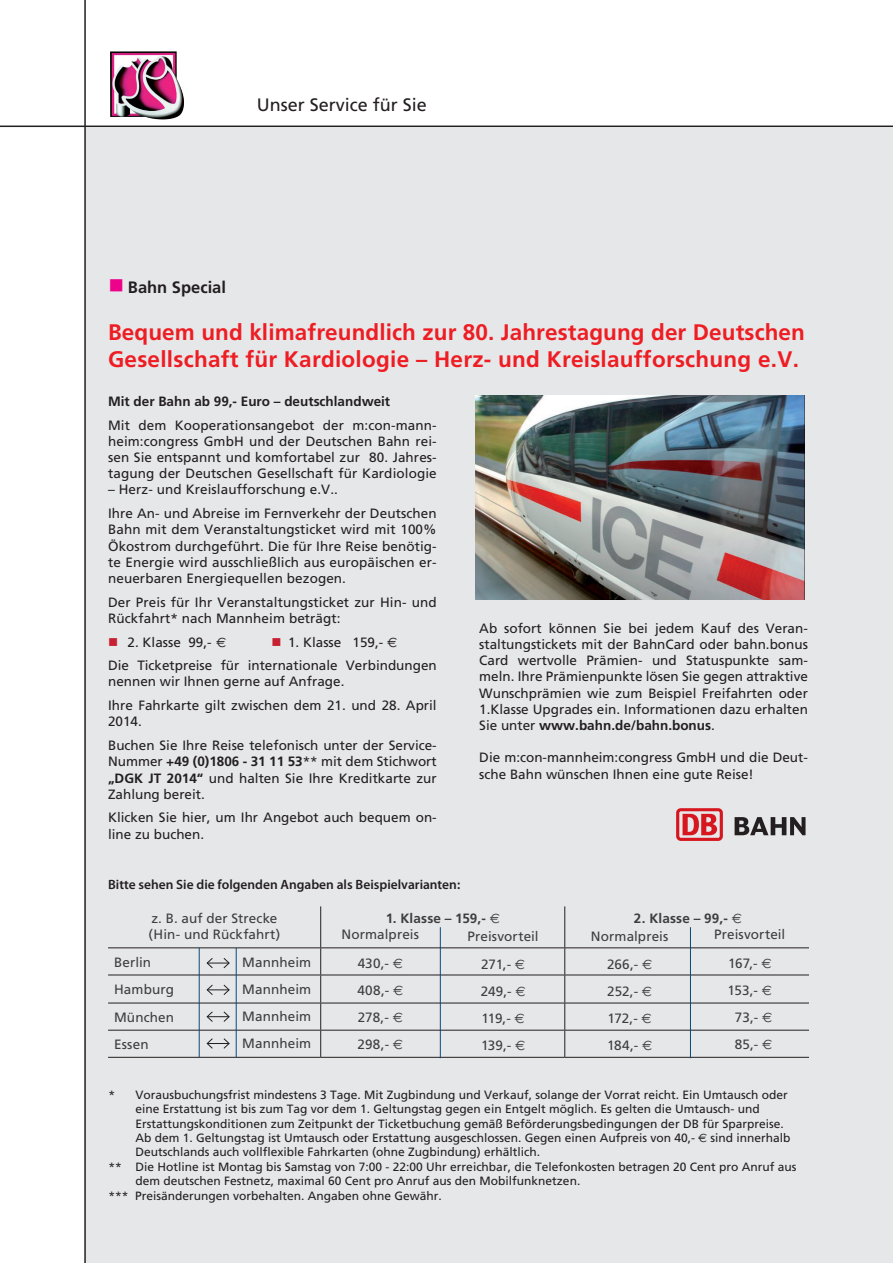
<style>
.page{position:relative;width:893px;height:1263px;background:#fff}
.page>*{position:absolute;margin:0;border:0;box-sizing:border-box;transform-origin:0 0}
.t1{font:700 22.5px/27px "Frutiger";letter-spacing:.01em;color:#ee1d23}
.t2{font:18px "Frutiger";color:#231f20}
.t3{font:700 16.5px "Frutiger";color:#231f20}
.t4{font:13.5px/16.2px "Frutiger";color:#231f20}
.t5{font:13.5px/27px "Frutiger";letter-spacing:.005em;color:#3e3e3f;text-align:center}
.t6{font:600 13.5px "Myriad Pro";color:#231f20}
.t7{font:700 13.5px "Frutiger";color:#231f20}
.t8{font:700 13.5px "Frutiger";letter-spacing:.01em;color:#3e3e3f}
.t9{font:12px "Frutiger";color:#231f20}
.s1{color:#ed028c}
.s2{color:#c72030}
.s3{font-family:"Euro Sig"}
.s4{font-weight:700}
.s5{font-family:"Euro Sig";font-weight:400}
</style>
<div class="page">
<hr style="left:0;top:126px;width:893px;height:1px;background:#231f20">
<img style="left:110px;top:51px;width:74px;height:68px">
<div style="left:86px;top:128px;width:807px;height:1135px;background:#e6e7e9"></div>
<hr style="left:84px;top:0;width:2px;height:1263px;background:#231f20">
<svg style="left:676px;top:808px;width:47px;height:33px"></svg>
<svg style="left:735px;top:817px;width:70px;height:18px"></svg>
<img style="left:476px;top:396px;width:328px;height:204px">
<hr style="left:320px;top:906px;width:1px;height:41px;background:#231f20">
<hr style="left:564px;top:906px;width:1px;height:41px;background:#231f20">
<hr style="left:108px;top:947px;width:213px;height:1px;background:#231f20">
<hr style="left:321px;top:947px;width:244px;height:1px;background:#231f20">
<hr style="left:565px;top:947px;width:246px;height:1px;background:#231f20">
<hr style="left:108px;top:974px;width:213px;height:1px;background:#231f20">
<hr style="left:321px;top:974px;width:244px;height:1px;background:#231f20">
<hr style="left:565px;top:974px;width:246px;height:1px;background:#231f20">
<hr style="left:108px;top:1003px;width:213px;height:1px;background:#231f20">
<hr style="left:321px;top:1003px;width:244px;height:1px;background:#231f20">
<hr style="left:565px;top:1003px;width:246px;height:1px;background:#231f20">
<hr style="left:108px;top:1030px;width:213px;height:1px;background:#231f20">
<hr style="left:321px;top:1030px;width:244px;height:1px;background:#231f20">
<svg style="left:320px;top:948px;width:1px;height:109px"></svg>
<hr style="left:565px;top:1030px;width:246px;height:1px;background:#231f20">
<svg style="left:564px;top:948px;width:1px;height:109px"></svg>
<hr style="left:108px;top:1057px;width:213px;height:1px;background:#231f20">
<hr style="left:321px;top:1057px;width:244px;height:1px;background:#231f20">
<hr style="left:565px;top:1057px;width:246px;height:1px;background:#231f20">
<hr style="left:199px;top:948px;width:1px;height:109px;background:#0a497d">
<hr style="left:236px;top:948px;width:1px;height:109px;background:#0a497d">
<hr style="left:440px;top:927px;width:1px;height:131px;background:#0a497d">
<hr style="left:690px;top:927px;width:1px;height:131px;background:#0a497d">
<svg style="left:206px;top:958px;width:24px;height:11px"></svg>
<svg style="left:206px;top:984px;width:24px;height:11px"></svg>
<svg style="left:206px;top:1011px;width:24px;height:11px"></svg>
<svg style="left:206px;top:1038px;width:24px;height:11px"></svg>
<div style="left:809px;top:900px;width:37px;height:167px;background:#e6e7e9"></div>
<h2 class="t2" style="left:257px;top:94px;width:172px">Unser Service für Sie</h2>
<p class="t3" style="left:109px;top:277px;width:119px"><span class="s1">■</span> Bahn Special</p>
<h1 class="t1" style="left:108px;top:319px;width:698px">Bequem und klimafreundlich zur 80. Jahrestagung der Deutschen<br>Gesellschaft für Kardiologie – Herz- und Kreislaufforschung e.V.</h1>
<p class="t7" style="left:108px;top:393px;width:284px">Mit der Bahn ab 99,- Euro – deutschlandweit</p>
<p class="t4" style="left:108px;top:417px;width:330px;text-align:justify">Mit dem Kooperationsangebot der m:con-mann&shy;heim:congress GmbH und der Deutschen Bahn rei&shy;sen Sie entspannt und komfortabel zur 80. Jahres&shy;tagung der Deutschen Gesellschaft für Kardiologie</p>
<p class="t4" style="left:108px;top:478px;width:330px;line-height:23.7px">– Herz- und Kreislaufforschung e.V..<br>Ihre An- und Abreise im Fernverkehr der Deutschen</p>
<p class="t4" style="left:108px;top:522px;width:330px;text-align:justify">Bahn mit dem Veranstaltungsticket wird mit 100% Ökostrom durchgeführt. Die für Ihre Reise benötig&shy;te Energie wird ausschließlich aus europäischen er&shy;neuerbaren Energiequellen bezogen.</p>
<p class="t4" style="left:108px;top:594px;width:330px">Der Preis für Ihr Veranstaltungsticket zur Hin- und<br>Rückfahrt* nach Mannheim beträgt:</p>
<p class="t4" style="left:108px;top:634px;width:120px"><span class="s2">■</span> 2. Klasse 99,- <span class="s3">€</span></p>
<p class="t4" style="left:108px;top:630px;width:330px;line-height:23.7px;text-indent:163px"><span class="s2">■</span> 1. Klasse 159,- <span class="s3">€<br></span>Die Ticketpreise für internationale Verbindungen</p>
<p class="t4" style="left:108px;top:670px;width:330px;line-height:23.7px">nennen wir Ihnen gerne auf Anfrage.<br>Ihre Fahrkarte gilt zwischen dem 21. und 28. April</p>
<p class="t4" style="left:108px;top:710px;width:330px;line-height:23.7px">2014.<br>Buchen Sie Ihre Reise telefonisch unter der Service-</p>
<p class="t4" style="left:108px;top:753px;width:330px;text-align:justify">Nummer <span class="s4">+49 (0)1806 - 31 11 53</span>** mit dem Stichwort <span class="s4">„DGK JT 2014“</span> und halten Sie Ihre Kreditkarte zur Zahlung bereit.</p>
<p class="t4" style="left:108px;top:810px;width:330px">Klicken Sie hier, um Ihr Angebot auch bequem on&shy;line zu buchen.</p>
<p class="t4" style="left:479px;top:620px;width:330px;text-align:justify">Ab sofort können Sie bei jedem Kauf des Veran&shy;staltungstickets mit der BahnCard oder bahn.bonus Card wertvolle Prämien- und Statuspunkte sam&shy;meln. Ihre Prämienpunkte lösen Sie gegen attraktive Wunschprämien wie zum Beispiel Freifahrten oder 1.Klasse Upgrades ein. Informationen dazu erhalten Sie unter <span class="s4">www.bahn.de/bahn.bonus</span>.</p>
<p class="t4" style="left:479px;top:750px;width:330px">Die m:con-mannheim:congress GmbH und die Deut&shy;sche Bahn wünschen Ihnen eine gute Reise!</p>
<p class="t6" style="left:108px;top:876px;width:354px">Bitte sehen Sie die folgenden Angaben als Beispielvarianten:</p>
<p class="t5" style="left:149px;top:910px;width:133px;line-height:16.5px;text-align:left">z. B. auf der Strecke (Hin- und Rückfahrt)</p>
<p class="t8" style="left:386px;top:910px;width:116px">1. Klasse – 159,- <span class="s5">€</span></p>
<p class="t8" style="left:634px;top:910px;width:109px">2. Klasse – 99,- <span class="s5">€</span></p>
<p class="t5" style="left:114px;top:948px;width:62px;line-height:27.5px;text-align:left">Berlin<br>Hamburg<br>München<br>Essen</p>
<p class="t5" style="left:242px;top:948px;width:70px;text-align:justify">Mannheim Mannheim Mannheim Mannheim</p>
<p class="t5" style="left:342px;top:920px;width:79px;line-height:28.5px">Normalpreis<br>430,- <span class="s3">€</span></p>
<p class="t5" style="left:357px;top:977px;width:47px;text-align:justify">408,- <span class="s3">€ </span>278,- <span class="s3">€ </span>298,- <span class="s3">€</span></p>
<p class="t5" style="left:714px;top:920px;width:73px;line-height:28.5px">Preisvorteil<br>167,- <span class="s3">€</span></p>
<p class="t5" style="left:728px;top:977px;width:46px">153,- <span class="s3">€<br></span>73,- <span class="s3">€<br></span>85,- <span class="s3">€</span></p>
<p class="t5" style="left:468px;top:922px;width:73px;line-height:28.5px">Preisvorteil<br>271,- <span class="s3">€</span></p>
<p class="t5" style="left:481px;top:978px;width:46px;text-align:justify">249,- <span class="s3">€ </span>119,- <span class="s3">€ </span>139,- <span class="s3">€</span></p>
<p class="t5" style="left:591px;top:922px;width:79px;line-height:28.5px">Normalpreis<br>266,- <span class="s3">€</span></p>
<p class="t5" style="left:607px;top:978px;width:47px;text-align:justify">252,- <span class="s3">€ </span>172,- <span class="s3">€ </span>184,- <span class="s3">€</span></p>
<p class="t9" style="left:109px;top:1087px;width:681px">* Vorausbuchungsfrist mindestens 3 Tage. Mit Zugbindung und Verkauf, solange der Vorrat reicht. Ein Umtausch oder</p>
<p class="t9" style="left:136px;top:1102px;width:626px">eine Erstattung ist bis zum Tag vor dem 1. Geltungstag gegen ein Entgelt möglich. Es gelten die Umtausch- und</p>
<p class="t9" style="left:136px;top:1116px;width:650px">Erstattungskonditionen zum Zeitpunkt der Ticketbuchung gemäß Beförderungsbedingungen der DB für Sparpreise.</p>
<p class="t9" style="left:136px;top:1131px;width:656px">Ab dem 1. Geltungstag ist Umtausch oder Erstattung ausgeschlossen. Gegen einen Aufpreis von 40,- <span class="s3">€</span> sind innerhalb</p>
<p class="t9" style="left:136px;top:1145px;width:406px">Deutschlands auch vollflexible Fahrkarten (ohne Zugbindung) erhältlich.</p>
<p class="t9" style="left:109px;top:1159px;width:689px">** Die Hotline ist Montag bis Samstag von 7:00 - 22:00 Uhr erreichbar, die Telefonkosten betragen 20 Cent pro Anruf aus</p>
<p class="t9" style="left:136px;top:1174px;width:446px">dem deutschen Festnetz, maximal 60 Cent pro Anruf aus den Mobilfunknetzen.</p>
<p class="t9" style="left:109px;top:1188px;width:335px">*** Preisänderungen vorbehalten. Angaben ohne Gewähr.</p>
</div>
